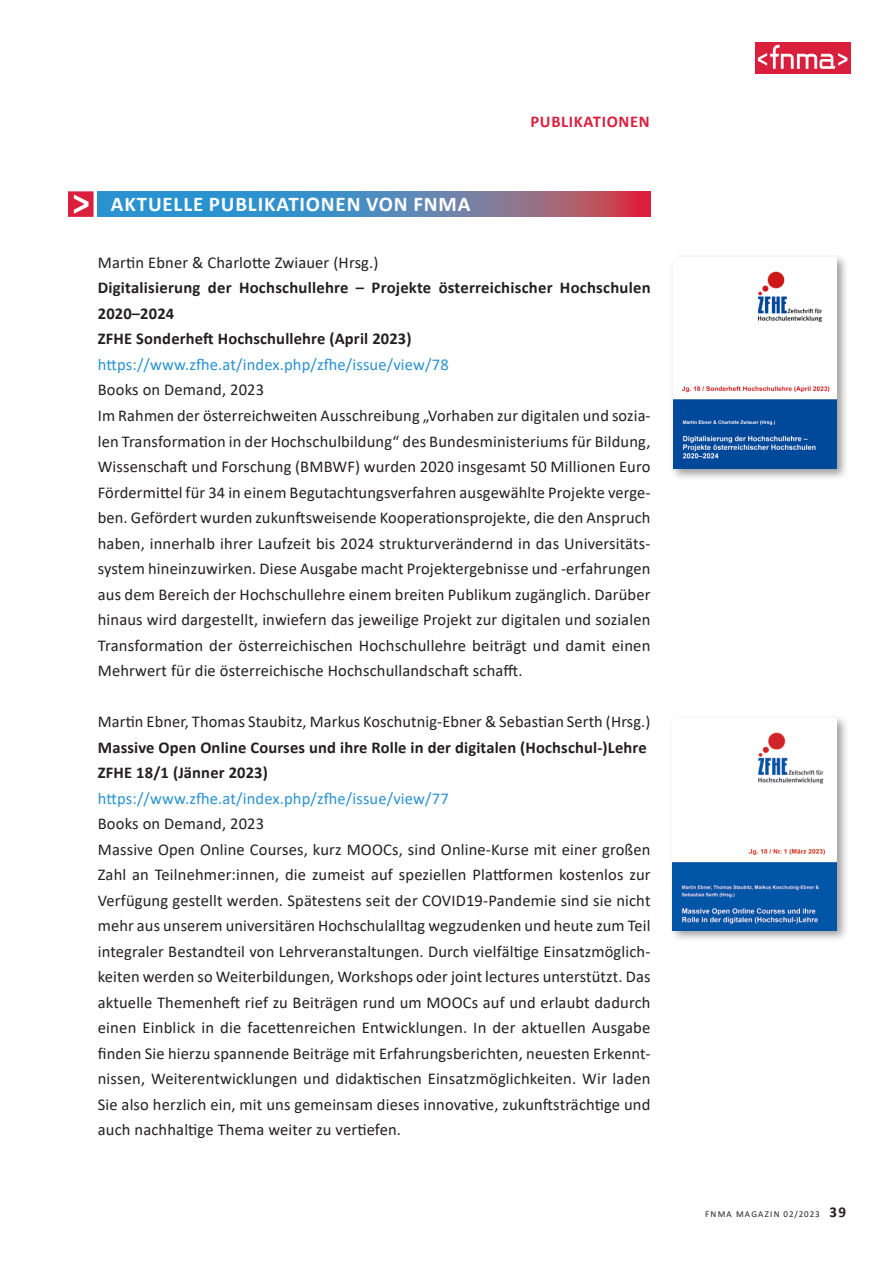
<style>
.page{position:relative;width:893px;height:1263px;background:#fff}
.page>*{position:absolute;margin:0;border:0;box-sizing:border-box;transform-origin:0 0}
.Head_3_Verlaufsbox{font:700 21px "Calibri";letter-spacing:.04em;color:#fff}
.Body_1{font:16.5px/25.5px "Calibri";letter-spacing:.01em;color:#231f20;text-align:justify}
.Body_1_Bold{font:700 16.5px/25.5px "Calibri";letter-spacing:.01em;color:#231f20}
.Body_1-2{font:16.5px "Calibri";letter-spacing:.01em;color:#2a92d0}
.Head_2{font:700 16.5px "Calibri";letter-spacing:.04em;color:#da1f3d}
.t1{font:9px "Calibri";letter-spacing:.14em;color:#231f20}
.s1{font-weight:700;font-size:15px}
</style>
<div class="page">
<svg style="left:98px;top:191px;width:553px;height:26px;background:#607eaa"></svg>
<div style="left:669px;top:253px;width:180px;height:228px;background:#231f20;opacity:.45"></div>
<img style="left:673px;top:257px;width:163px;height:212px">
<svg style="left:68px;top:191px;width:26px;height:26px"></svg>
<div style="left:669px;top:715px;width:180px;height:227px;background:#231f20;opacity:.45"></div>
<img style="left:673px;top:719px;width:163px;height:211px">
<div style="left:755px;top:43px;width:95px;height:31px;background:#da1f3d"></div>
<svg style="left:758px;top:45px;width:89px;height:24px"></svg>
<h2 class="Head_3_Verlaufsbox" style="left:111px;top:189px;width:361px">AKTUELLE PUBLIKATIONEN VON FNMA</h2>
<h1 class="Head_2" style="left:530px;top:110px;width:121px">PUBLIKATIONEN</h1>
<p class="Body_1" style="left:98px;top:249px;width:282px">Martin Ebner &amp; Charlotte Zwiauer (Hrsg.)</p>
<h4 class="Body_1_Bold" style="left:98px;top:275px;width:554px">Digitalisierung der Hochschullehre – Projekte österreichischer Hochschulen<br>2020–2024</h4>
<h4 class="Body_1_Bold" style="left:98px;top:326px;width:315px">ZFHE Sonderheft Hochschullehre (April 2023)</h4>
<p class="Body_1-2" style="left:98px;top:353px;width:352px">https://www.zfhe.at/index.php/zfhe/issue/view/78</p>
<p class="Body_1" style="left:98px;top:377px;width:168px">Books on Demand, 2023</p>
<p class="Body_1" style="left:98px;top:402px;width:554px">Im Rahmen der österreichweiten Ausschreibung „Vorhaben zur digitalen und sozia&shy;len Transformation in der Hochschulbildung“ des Bundesministeriums für Bildung, Wissenschaft und Forschung (BMBWF) wurden 2020 insgesamt 50 Millionen Euro Fördermittel für 34 in einem Begutachtungsverfahren ausgewählte Projekte verge&shy;ben. Gefördert wurden zukunftsweisende Kooperationsprojekte, die den Anspruch haben, innerhalb ihrer Laufzeit bis 2024 strukturverändernd in das Universitäts&shy;system hineinzuwirken. Diese Ausgabe macht Projektergebnisse und -erfahrungen aus dem Bereich der Hochschullehre einem breiten Publikum zugänglich. Darüber hinaus wird dargestellt, inwiefern das jeweilige Projekt zur digitalen und sozialen Transformation der österreichischen Hochschullehre beiträgt und damit einen Mehrwert für die österreichische Hochschullandschaft schafft.</p>
<p class="Body_1" style="left:98px;top:708px;width:554px">Martin Ebner, Thomas Staubitz, Markus Koschutnig-Ebner &amp; Sebastian Serth (Hrsg.)</p>
<h4 class="Body_1_Bold" style="left:98px;top:734px;width:550px">Massive Open Online Courses und ihre Rolle in der digitalen (Hochschul-)Lehre</h4>
<h4 class="Body_1_Bold" style="left:98px;top:760px;width:172px">ZFHE 18/1 (Jänner 2023)</h4>
<p class="Body_1-2" style="left:98px;top:787px;width:352px">https://www.zfhe.at/index.php/zfhe/issue/view/77</p>
<p class="Body_1" style="left:98px;top:810px;width:168px">Books on Demand, 2023</p>
<p class="Body_1" style="left:98px;top:836px;width:554px">Massive Open Online Courses, kurz MOOCs, sind Online-Kurse mit einer großen Zahl an Teilnehmer:innen, die zumeist auf speziellen Plattformen kostenlos zur Verfügung gestellt werden. Spätestens seit der COVID19-Pandemie sind sie nicht mehr aus unserem universitären Hochschulalltag wegzudenken und heute zum Teil integraler Bestandteil von Lehrveranstaltungen. Durch vielfältige Einsatzmöglich&shy;keiten werden so Weiterbildungen, Workshops oder joint lectures unterstützt. Das aktuelle Themenheft rief zu Beiträgen rund um MOOCs auf und erlaubt dadurch einen Einblick in die facettenreichen Entwicklungen. In der aktuellen Ausgabe finden Sie hierzu spannende Beiträge mit Erfahrungsberichten, neuesten Erkennt&shy;nissen, Weiterentwicklungen und didaktischen Einsatzmöglichkeiten. Wir laden Sie also herzlich ein, mit uns gemeinsam dieses innovative, zukunftsträchtige und auch nachhaltige Thema weiter zu vertiefen.</p>
<p class="t1" style="left:705px;top:1207px;width:142px">FNMA MAGAZIN 02/2023 <span class="s1">39</span></p>
</div>
